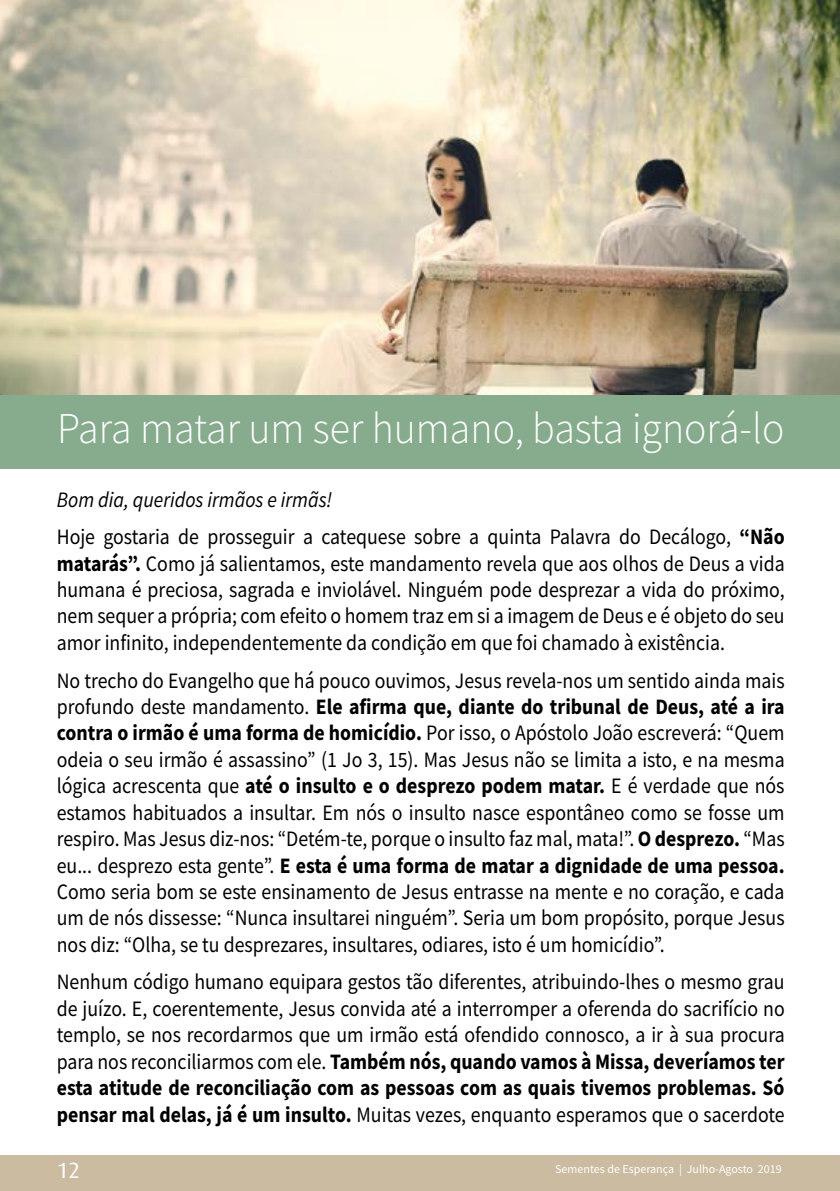
<style>
.page{position:relative;width:840px;height:1191px;background:#fff}
.page>*{position:absolute;margin:0;border:0;box-sizing:border-box;transform-origin:0 0}
.t1{font:300 44px "Source Sans Pro";color:#fff;scale:.95 1}
.t2{font:22px/26.4px "Source Sans Pro";color:#000;text-align:justify;scale:.9 1}
.t3{font:22px "Dax";color:#fff}
.t4{font:12px "Source Sans Pro";color:#fff}
.s1{font-style:italic}
.s2{font-weight:700}
</style>
<div class="page">
<div style="left:0;top:1155px;width:839px;height:36px;background:#cbbba0"></div>
<hr style="left:839px;top:1155px;width:1px;height:36px;background:#cbbba0">
<hr style="left:839px;top:0;width:1px;height:61px;background:#cbbba0">
<div style="left:0;top:395px;width:839px;height:74px;background:#86ab8d"></div>
<img style="left:0;top:0;width:839px;height:395px">
<h1 class="t1" style="left:57px;top:402px;width:766px">Para matar um ser humano, basta ignorá-lo</h1>
<p class="t2" style="left:57px;top:480px;width:809px;line-height:37.8px"><span class="s1">Bom dia, queridos irmãos e irmãs!<br></span>Hoje gostaria de prosseguir a catequese sobre a quinta Palavra do Decálogo, <span class="s2">“Não</span></p>
<p class="t2" style="left:57px;top:550px;width:809px"><span class="s2">matarás”.</span> Como já salientamos, este mandamento revela que aos olhos de Deus a vida humana é preciosa, sagrada e inviolável. Ninguém pode desprezar a vida do próximo, nem sequer a própria; com efeito o homem traz em si a imagem de Deus e é objeto do seu amor infinito, independentemente da condição em que foi chamado à existência.</p>
<p class="t2" style="left:57px;top:667px;width:809px">No trecho do Evangelho que há pouco ouvimos, Jesus revela-nos um sentido ainda mais profundo deste mandamento. <span class="s2">Ele afirma que, diante do tribunal de Deus, até a ira contra o irmão é uma forma de homicídio.</span> Por isso, o Apóstolo João escreverá: “Quem odeia o seu irmão é assassino” (1 Jo 3, 15). Mas Jesus não se limita a isto, e na mesma lógica acrescenta que <span class="s2">até o insulto e o desprezo podem matar.</span> E é verdade que nós estamos habituados a insultar. Em nós o insulto nasce espontâneo como se fosse um respiro. Mas Jesus diz-nos: “Detém-te, porque o insulto faz mal, mata!”. <span class="s2">O desprezo.</span> “Mas eu... desprezo esta gente”. <span class="s2">E esta é uma forma de matar a dignidade de uma pessoa.<br></span>Como seria bom se este ensinamento de Jesus entrasse na mente e no coração, e cada um de nós dissesse: “Nunca insultarei ninguém”. Seria um bom propósito, porque Jesus nos diz: “Olha, se tu desprezares, insultares, odiares, isto é um homicídio”.</p>
<p class="t2" style="left:57px;top:968px;width:809px">Nenhum código humano equipara gestos tão diferentes, atribuindo-lhes o mesmo grau de juízo. E, coerentemente, Jesus convida até a interromper a oferenda do sacrifício no templo, se nos recordarmos que um irmão está ofendido connosco, a ir à sua procura para nos reconciliarmos com ele. <span class="s2">Também nós, quando vamos à Missa, deveríamos ter esta atitude de reconciliação com as pessoas com as quais tivemos problemas. Só pensar mal delas, já é um insulto.</span> Muitas vezes, enquanto esperamos que o sacerdote</p>
<p class="t3" style="left:57px;top:1157px;width:25px">12</p>
<p class="t4" style="left:555px;top:1161px;width:228px">Sementes de Esperança | Julho-Agosto 2019</p>
</div>
